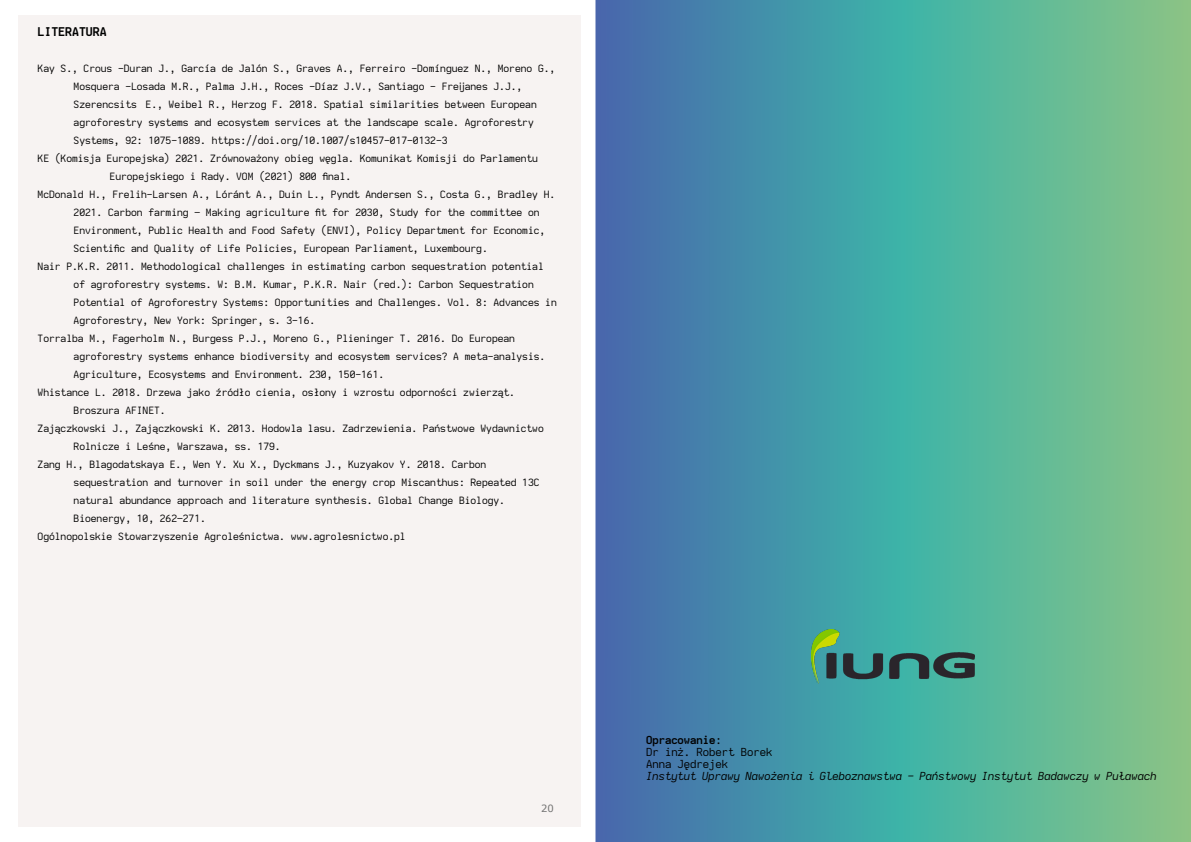
<style>
.page{position:relative;width:1191px;height:842px;background:#fff}
.page>*{position:absolute;margin:0;border:0;box-sizing:border-box;transform-origin:0 0}
.t1{font:800 12px "Jozsika";color:#000}
.t2{font:italic 11px "Jozsika";color:#000}
.t3{font:11px/12px "Jozsika";color:#000}
.t4{font:10px "Jozsika";color:#000}
.t5{font:10px "Verdana";color:#737373}
.s1{font-weight:700}
</style>
<div class="page">
<div style="left:19px;top:15px;width:562px;height:812px;background:#f7f3f2"></div>
<img style="left:595px;top:0;width:596px;height:842px">
<img style="left:812px;top:630px;width:162px;height:53px">
<p class="t1" style="left:38px;top:24px;width:71px">LITERATURA</p>
<p class="t4" style="left:38px;top:62px;width:519px">Kay S., Crous -Duran J., García de Jalón S., Graves A., Ferreiro -Domínguez N., Moreno G.,</p>
<p class="t4" style="left:74px;top:80px;width:450px">Mosquera -Losada M.R., Palma J.H., Roces -Díaz J.V., Santiago - Freĳanes J.J.,</p>
<p class="t4" style="left:74px;top:98px;width:464px">Szerencsits E., Weibel R., Herzog F. 2018. Spatial similarities between European</p>
<p class="t4" style="left:74px;top:116px;width:461px">agroforestry systems and ecosystem services at the landscape scale. Agroforestry</p>
<p class="t4" style="left:74px;top:134px;width:375px">Systems, 92: 1075-1089. https://doi.org/10.1007/s10457-017-0132-3</p>
<p class="t4" style="left:38px;top:152px;width:502px">KE (Komisja Europejska) 2021. Zrównoważony obieg węgla. Komunikat Komisji do Parlamentu</p>
<p class="t4" style="left:110px;top:170px;width:243px">Europejskiego i Rady. VOM (2021) 800 final.</p>
<p class="t4" style="left:38px;top:188px;width:519px">McDonald H., Frelih-Larsen A., Lóránt A., Duin L., Pyndt Andersen S., Costa G., Bradley H.</p>
<p class="t4" style="left:74px;top:206px;width:467px">2021. Carbon farming – Making agriculture fit for 2030, Study for the committee on</p>
<p class="t4" style="left:74px;top:224px;width:473px">Environment, Public Health and Food Safety (ENVI), Policy Department for Economic,</p>
<p class="t4" style="left:74px;top:242px;width:416px">Scientific and Quality of Life Policies, European Parliament, Luxembourg.</p>
<p class="t4" style="left:38px;top:260px;width:507px">Nair P.K.R. 2011. Methodological challenges in estimating carbon sequestration potential</p>
<p class="t4" style="left:74px;top:278px;width:461px">of agroforestry systems. W: B.M. Kumar, P.K.R. Nair (red.): Carbon Sequestration</p>
<p class="t4" style="left:74px;top:296px;width:484px">Potential of Agroforestry Systems: Opportunities and Challenges. Vol. 8: Advances in</p>
<p class="t4" style="left:74px;top:314px;width:243px">Agroforestry, New York: Springer, s. 3-16.</p>
<p class="t4" style="left:38px;top:332px;width:479px">Torralba M., Fagerholm N., Burgess P.J., Moreno G., Plieninger T. 2016. Do European</p>
<p class="t4" style="left:74px;top:350px;width:473px">agroforestry systems enhance biodiversity and ecosystem services? A meta-analysis.</p>
<p class="t4" style="left:74px;top:368px;width:312px">Agriculture, Ecosystems and Environment. 230, 150-161.</p>
<p class="t4" style="left:38px;top:386px;width:479px">Whistance L. 2018. Drzewa jako źródło cienia, osłony i wzrostu odporności zwierząt.</p>
<p class="t4" style="left:74px;top:404px;width:94px">Broszura AFINET.</p>
<p class="t4" style="left:38px;top:422px;width:507px">Zajączkowski J., Zajączkowski K. 2013. Hodowla lasu. Zadrzewienia. Państwowe Wydawnictwo</p>
<p class="t4" style="left:74px;top:440px;width:209px">Rolnicze i Leśne, Warszawa, ss. 179.</p>
<p class="t4" style="left:38px;top:458px;width:450px">Zang H., Blagodatskaya E., Wen Y. Xu X., Dyckmans J., Kuzyakov Y. 2018. Carbon</p>
<p class="t4" style="left:74px;top:476px;width:467px">sequestration and turnover in soil under the energy crop Miscanthus: Repeated 13C</p>
<p class="t4" style="left:74px;top:494px;width:433px">natural abundance approach and literature synthesis. Global Change Biology.</p>
<p class="t4" style="left:74px;top:512px;width:134px">Bioenergy, 10, 262–271.</p>
<p class="t4" style="left:38px;top:530px;width:370px">Ogólnopolskie Stowarzyszenie Agroleśnictwa. www.agrolesnictwo.pl</p>
<p class="t5" style="left:541px;top:804px;width:14px">20</p>
<p class="t3" style="left:646px;top:734px;width:128px"><span class="s1">Opracowanie</span>:<br>Dr inż. Robert Borek<br>Anna Jędrejek</p>
<p class="t2" style="left:646px;top:769px;width:512px">Instytut Uprawy Nawożenia i Gleboznawstwa - Państwowy Instytut Badawczy w Puławach</p>
</div>
